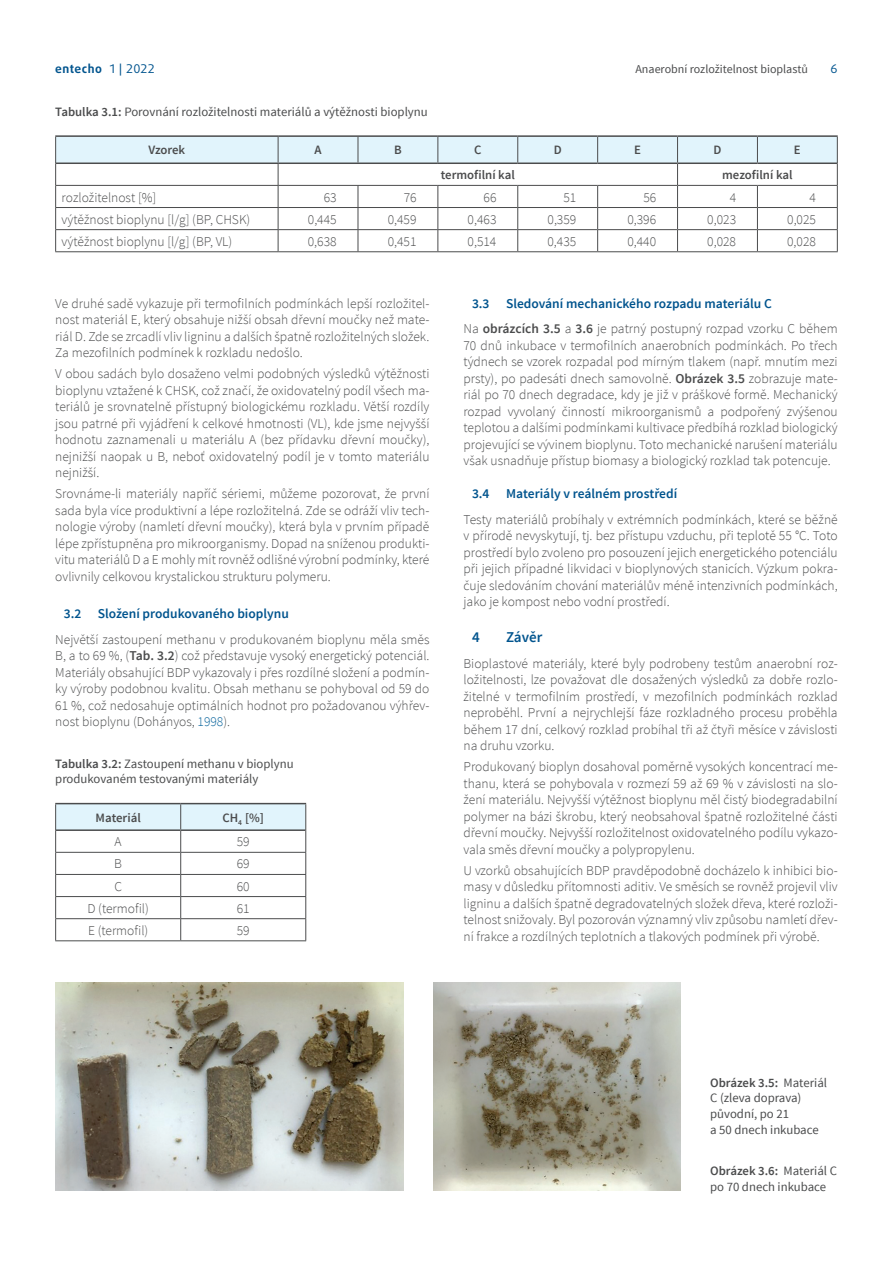
<style>
.page{position:relative;width:893px;height:1263px;background:#fff}
.page>*{position:absolute;margin:0;border:0;box-sizing:border-box;transform-origin:0 0}
.t1{font:600 15px "Source Sans Pro";letter-spacing:-.005em;color:#00548e}
.t2{font:300 13.5px/16.5px "Source Sans Pro";color:#4b4c4d;text-align:justify}
.t3{font:600 13.5px/25.5px "Source Sans Pro";color:#00548e}
.t4{font:12.75px/15.8px "Source Sans Pro";color:#4b4c4d}
.t5{font:600 12.75px "Source Sans Pro";color:#4b4c4d}
.t6{font:12px "Source Sans Pro";color:#4b4c4d}
.t7{font:700 12px "Daxline Pro";letter-spacing:.04em;color:#00548e}
.t8{font:12px "Daxline Pro";color:#00548e}
.s1{font-weight:400}
.s2{font-weight:600}
.s3{color:#09649c}
.s4{font-weight:300;color:#4b4c4d}
.s5{color:#4b4c4d}
</style>
<div class="page">
<svg style="left:55px;top:804px;width:251px;height:136px"></svg>
<hr style="left:56px;top:829px;width:125px;height:2px;background:#4b4c4d">
<hr style="left:181px;top:829px;width:124px;height:2px;background:#4b4c4d">
<hr style="left:55px;top:803px;width:126px;height:1px;background:#4b4c4d">
<hr style="left:181px;top:803px;width:125px;height:1px;background:#4b4c4d">
<hr style="left:55px;top:940px;width:126px;height:1px;background:#4b4c4d">
<hr style="left:181px;top:940px;width:125px;height:1px;background:#4b4c4d">
<svg style="left:55px;top:137px;width:783px;height:114px"></svg>
<hr style="left:55px;top:251px;width:223px;height:1px;background:#4b4c4d">
<hr style="left:278px;top:251px;width:80px;height:1px;background:#4b4c4d">
<hr style="left:358px;top:251px;width:80px;height:1px;background:#4b4c4d">
<hr style="left:438px;top:251px;width:80px;height:1px;background:#4b4c4d">
<hr style="left:518px;top:251px;width:80px;height:1px;background:#4b4c4d">
<hr style="left:598px;top:251px;width:79px;height:1px;background:#4b4c4d">
<hr style="left:677px;top:251px;width:80px;height:1px;background:#4b4c4d">
<hr style="left:757px;top:251px;width:81px;height:1px;background:#4b4c4d">
<hr style="left:55px;top:135px;width:223px;height:2px;background:#4b4c4d">
<hr style="left:278px;top:135px;width:80px;height:2px;background:#4b4c4d">
<hr style="left:358px;top:135px;width:80px;height:2px;background:#4b4c4d">
<hr style="left:438px;top:135px;width:80px;height:2px;background:#4b4c4d">
<hr style="left:518px;top:135px;width:80px;height:2px;background:#4b4c4d">
<hr style="left:598px;top:135px;width:79px;height:2px;background:#4b4c4d">
<hr style="left:677px;top:135px;width:80px;height:2px;background:#4b4c4d">
<hr style="left:757px;top:135px;width:81px;height:2px;background:#4b4c4d">
<hr style="left:56px;top:162px;width:222px;height:2px;background:#4b4c4d">
<hr style="left:278px;top:162px;width:80px;height:2px;background:#4b4c4d">
<hr style="left:358px;top:162px;width:80px;height:2px;background:#4b4c4d">
<hr style="left:438px;top:162px;width:80px;height:2px;background:#4b4c4d">
<hr style="left:518px;top:162px;width:80px;height:2px;background:#4b4c4d">
<hr style="left:598px;top:162px;width:79px;height:2px;background:#4b4c4d">
<hr style="left:677px;top:162px;width:80px;height:2px;background:#4b4c4d">
<hr style="left:757px;top:162px;width:80px;height:2px;background:#4b4c4d">
<img style="left:434px;top:982px;width:246px;height:209px">
<img style="left:55px;top:982px;width:349px;height:209px">
<p class="t7" style="left:55px;top:61px;width:101px">entecho <span class="s1">1 | 2022</span></p>
<p class="t6" style="left:635px;top:61px;width:174px">Anaerobní rozložitelnost bioplastů</p>
<p class="t8" style="left:831px;top:61px;width:9px">6</p>
<p class="t4" style="left:55px;top:104px;width:374px"><span class="s2">Tabulka 3.1:</span> Porovnání rozložitelnosti materiálů a výtěžnosti bioplynu</p>
<p class="t5" style="left:148px;top:142px;width:38px">Vzorek</p>
<p class="t5" style="left:314px;top:142px;width:9px">A</p>
<p class="t5" style="left:394px;top:142px;width:9px">B</p>
<p class="t5" style="left:474px;top:142px;width:9px">C</p>
<p class="t5" style="left:554px;top:142px;width:9px">D</p>
<p class="t5" style="left:634px;top:142px;width:8px">E</p>
<p class="t5" style="left:713px;top:142px;width:9px">D</p>
<p class="t5" style="left:794px;top:142px;width:8px">E</p>
<p class="t5" style="left:441px;top:167px;width:76px">termofilní kal</p>
<p class="t5" style="left:722px;top:167px;width:72px">mezofilní kal</p>
<p class="t2" style="left:62px;top:189px;width:96px">rozložitelnost [%]</p>
<p class="t2" style="left:324px;top:189px;width:14px">63</p>
<p class="t2" style="left:404px;top:189px;width:14px">76</p>
<p class="t2" style="left:484px;top:189px;width:14px">66</p>
<p class="t2" style="left:563px;top:189px;width:14px">51</p>
<p class="t2" style="left:643px;top:189px;width:14px">56</p>
<p class="t2" style="left:730px;top:189px;width:8px">4</p>
<p class="t2" style="left:810px;top:189px;width:8px">4</p>
<p class="t2" style="left:62px;top:211px;width:190px">výtěžnost bioplynu [l/g] (BP, CHSK)</p>
<p class="t2" style="left:308px;top:211px;width:30px">0,445</p>
<p class="t2" style="left:388px;top:211px;width:30px">0,459</p>
<p class="t2" style="left:468px;top:211px;width:30px">0,463</p>
<p class="t2" style="left:547px;top:211px;width:30px">0,359</p>
<p class="t2" style="left:627px;top:211px;width:30px">0,396</p>
<p class="t2" style="left:707px;top:211px;width:30px">0,023</p>
<p class="t2" style="left:787px;top:211px;width:30px">0,025</p>
<p class="t2" style="left:62px;top:233px;width:172px">výtěžnost bioplynu [l/g] (BP, VL)</p>
<p class="t2" style="left:308px;top:233px;width:30px">0,638</p>
<p class="t2" style="left:388px;top:233px;width:30px">0,451</p>
<p class="t2" style="left:468px;top:233px;width:30px">0,514</p>
<p class="t2" style="left:547px;top:233px;width:30px">0,435</p>
<p class="t2" style="left:627px;top:233px;width:30px">0,440</p>
<p class="t2" style="left:707px;top:233px;width:30px">0,028</p>
<p class="t2" style="left:787px;top:233px;width:30px">0,028</p>
<p class="t2" style="left:55px;top:295px;width:376px">Ve druhé sadě vykazuje při termofilních podmínkách lepší rozložitel&shy;nost materiál E, který obsahuje nižší obsah dřevní moučky než mate&shy;riál D. Zde se zrcadlí vliv ligninu a dalších špatně rozložitelných složek.<br>Za mezofilních podmínek k rozkladu nedošlo.</p>
<p class="t2" style="left:55px;top:366px;width:376px">V obou sadách bylo dosaženo velmi podobných výsledků výtěžnosti bioplynu vztažené k CHSK, což značí, že oxidovatelný podíl všech ma&shy;teriálů je srovnatelně přístupný biologickému rozkladu. Větší rozdíly jsou patrné při vyjádření k celkové hmotnosti (VL), kde jsme nejvyšší hodnotu zaznamenali u materiálu A (bez přídavku dřevní moučky), nejnižší naopak u B, neboť oxidovatelný podíl je v tomto materiálu nejnižší.</p>
<p class="t2" style="left:55px;top:486px;width:376px">Srovnáme-li materiály napříč sériemi, můžeme pozorovat, že první sada byla více produktivní a lépe rozložitelná. Zde se odráží vliv tech&shy;nologie výroby (namletí dřevní moučky), která byla v prvním případě lépe zpřístupněna pro mikroorganismy. Dopad na sníženou produkti&shy;vitu materiálů D a E mohly mít rovněž odlišné výrobní podmínky, které ovlivnily celkovou krystalickou strukturu polymeru.</p>
<p class="t3" style="left:64px;top:601px;width:227px">3.2 Složení produkovaného bioplynu</p>
<p class="t2" style="left:55px;top:631px;width:376px">Největší zastoupení methanu v produkovaném bioplynu měla směs B, a to 69 %, (<span class="s2">Tab. 3.2</span>) což představuje vysoký energetický potenciál.<br>Materiály obsahující BDP vykazovaly i přes rozdílné složení a podmín&shy;ky výroby podobnou kvalitu. Obsah methanu se pohyboval od 59 do 61 %, což nedosahuje optimálních hodnot pro požadovanou výhřev&shy;nost bioplynu (Dohányos, <span class="s3">1998</span>).</p>
<p class="t4" style="left:55px;top:756px;width:240px"><span class="s2">Tabulka 3.2:</span> Zastoupení methanu v bioplynu produkovaném testovanými materiály</p>
<p class="t5" style="left:96px;top:809px;width:47px">Materiál</p>
<p class="t5" style="left:222px;top:809px;width:43px">CH<sub>4</sub> [%]</p>
<p class="t2" style="left:115px;top:834px;width:9px">A</p>
<p class="t2" style="left:237px;top:834px;width:14px">59</p>
<p class="t2" style="left:114px;top:856px;width:9px">B</p>
<p class="t2" style="left:237px;top:856px;width:14px">69</p>
<p class="t2" style="left:114px;top:878px;width:9px">C</p>
<p class="t2" style="left:237px;top:878px;width:14px">60</p>
<p class="t2" style="left:87px;top:900px;width:63px">D (termofil)</p>
<p class="t2" style="left:237px;top:900px;width:14px">61</p>
<p class="t2" style="left:88px;top:922px;width:62px">E (termofil)</p>
<p class="t2" style="left:237px;top:922px;width:14px">59</p>
<p class="t3" style="left:463px;top:291px;width:376px;text-indent:9px">3.3 Sledování mechanického rozpadu materiálu C<br><span class="s4">Na</span> <span class="s5">obrázcích 3.5</span> <span class="s4">a</span> <span class="s5">3.6</span> <span class="s4">je patrný postupný rozpad vzorku C během</span></p>
<p class="t2" style="left:463px;top:337px;width:376px">70 dnů inkubace v termofilních anaerobních podmínkách. Po třech týdnech se vzorek rozpadal pod mírným tlakem (např. mnutím mezi prsty), po padesáti dnech samovolně. <span class="s2">Obrázek 3.5</span> zobrazuje mate&shy;riál po 70 dnech degradace, kdy je již v práškové formě. Mechanický rozpad vyvolaný činností mikroorganismů a podpořený zvýšenou teplotou a dalšími podmínkami kultivace předbíhá rozklad biologický projevující se vývinem bioplynu. Toto mechanické narušení materiálu však usnadňuje přístup biomasy a biologický rozklad tak potencuje.</p>
<p class="t3" style="left:472px;top:481px;width:207px">3.4 Materiály v reálném prostředí</p>
<p class="t2" style="left:463px;top:511px;width:376px">Testy materiálů probíhaly v extrémních podmínkách, které se běžně v přírodě nevyskytují, tj. bez přístupu vzduchu, při teplotě 55 °C. Toto prostředí bylo zvoleno pro posouzení jejich energetického potenciálu při jejich případné likvidaci v bioplynových stanicích. Výzkum pokra&shy;čuje sledováním chování materiálův méně intenzivních podmínkách, jako je kompost nebo vodní prostředí.</p>
<p class="t1" style="left:472px;top:628px;width:9px">4</p>
<p class="t1" style="left:506px;top:628px;width:38px">Závěr</p>
<p class="t2" style="left:463px;top:655px;width:376px">Bioplastové materiály, které byly podrobeny testům anaerobní roz&shy;ložitelnosti, lze považovat dle dosažených výsledků za dobře rozlo&shy;žitelné v termofilním prostředí, v mezofilních podmínkách rozklad neproběhl. První a nejrychlejší fáze rozkladného procesu proběhla během 17 dní, celkový rozklad probíhal tři až čtyři měsíce v závislosti na druhu vzorku.</p>
<p class="t2" style="left:463px;top:759px;width:376px">Produkovaný bioplyn dosahoval poměrně vysokých koncentrací me&shy;thanu, která se pohybovala v rozmezí 59 až 69 % v závislosti na slo&shy;žení materiálu. Nejvyšší výtěžnost bioplynu měl čistý biodegradabilní polymer na bázi škrobu, který neobsahoval špatně rozložitelné části dřevní moučky. Nejvyšší rozložitelnost oxidovatelného podílu vykazo&shy;vala směs dřevní moučky a polypropylenu.</p>
<p class="t2" style="left:463px;top:862px;width:376px">U vzorků obsahujících BDP pravděpodobně docházelo k inhibici bio&shy;masy v důsledku přítomnosti aditiv. Ve směsích se rovněž projevil vliv ligninu a dalších špatně degradovatelných složek dřeva, které rozloži&shy;telnost snižovaly. Byl pozorován významný vliv způsobu namletí dřev&shy;ní frakce a rozdílných teplotních a tlakových podmínek při výrobě.</p>
<p class="t4" style="left:710px;top:1074px;width:119px"><span class="s2">Obrázek 3.5:</span> Materiál<br>C (zleva doprava) původní, po 21<br>a 50 dnech inkubace</p>
<p class="t4" style="left:710px;top:1163px;width:128px"><span class="s2">Obrázek 3.6:</span> Materiál C po 70 dnech inkubace</p>
</div>
